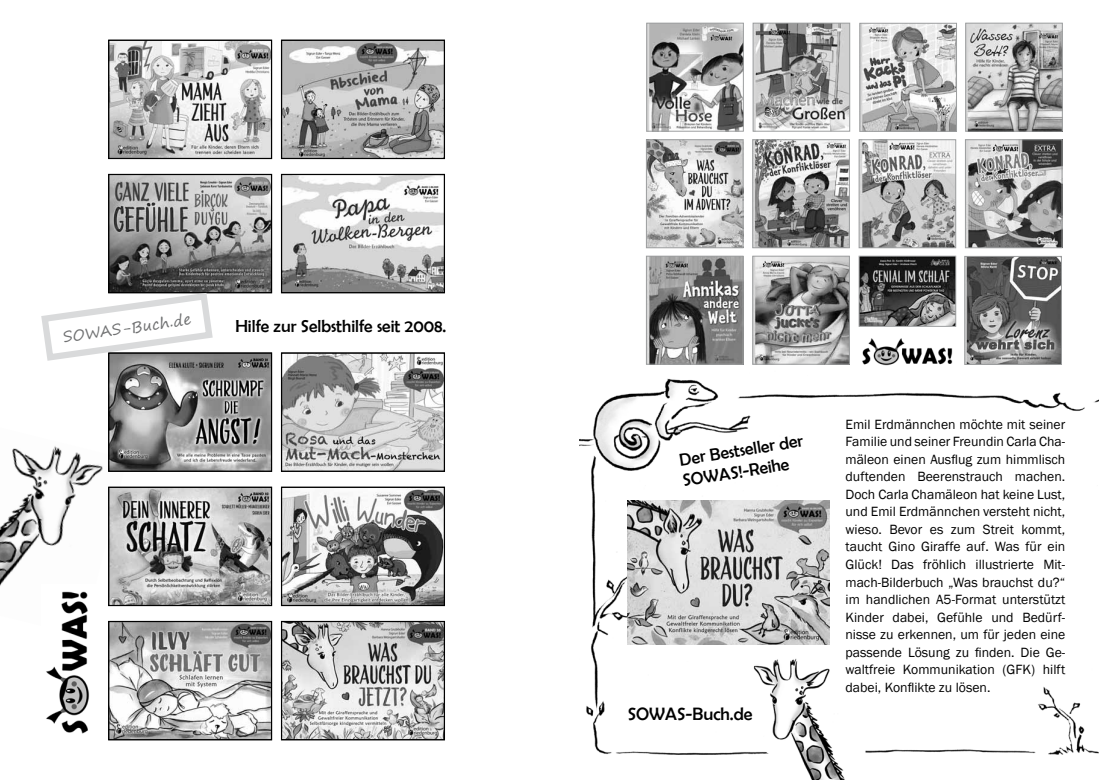
<style>
.page{position:relative;width:1099px;height:780px;background:#fff}
.page>*{position:absolute;margin:0;border:0;box-sizing:border-box;transform-origin:0 0}
.t1{font:18px "Berlin Sans FB";color:#000}
.t2{font:17.5px/21px "Berlin Sans FB";color:#000}
.t3{font:15px "Segoe Print";color:#707172}
.t4{font:13.75px/17.5px "Franklin Gothic";color:#000;text-align:justify}
</style>
<div class="page">
<img style="left:579px;top:332px;width:519px;height:423px">
<img style="left:736px;top:654px;width:129px;height:126px">
<img style="left:627px;top:501px;width:202px;height:143px">
<img style="left:648px;top:25px;width:93px;height:104px">
<div style="left:646px;top:23px;width:97px;height:108px;border:1px solid #9c9e9f"></div>
<img style="left:755px;top:25px;width:92px;height:104px">
<div style="left:753px;top:23px;width:96px;height:108px;border:1px solid #9c9e9f"></div>
<img style="left:967px;top:25px;width:93px;height:104px">
<div style="left:965px;top:23px;width:97px;height:108px;border:1px solid #9c9e9f"></div>
<img style="left:966px;top:258px;width:93px;height:104px">
<div style="left:964px;top:256px;width:97px;height:108px;border:1px solid #9c9e9f"></div>
<img style="left:648px;top:142px;width:93px;height:104px">
<div style="left:646px;top:140px;width:97px;height:108px;border:1px solid #9c9e9f"></div>
<img style="left:754px;top:142px;width:93px;height:104px">
<div style="left:752px;top:140px;width:97px;height:108px;border:1px solid #9c9e9f"></div>
<img style="left:861px;top:142px;width:92px;height:104px">
<div style="left:859px;top:140px;width:96px;height:108px;border:1px solid #9c9e9f"></div>
<img style="left:967px;top:142px;width:93px;height:104px">
<div style="left:965px;top:140px;width:97px;height:108px;border:1px solid #9c9e9f"></div>
<img style="left:648px;top:258px;width:93px;height:104px">
<div style="left:646px;top:256px;width:97px;height:108px;border:1px solid #9c9e9f"></div>
<img style="left:754px;top:258px;width:93px;height:104px">
<div style="left:752px;top:256px;width:97px;height:108px;border:1px solid #9c9e9f"></div>
<img style="left:861px;top:258px;width:92px;height:66px">
<div style="left:859px;top:256px;width:96px;height:70px;border:1px solid #9c9e9f"></div>
<img style="left:861px;top:25px;width:93px;height:104px">
<div style="left:859px;top:23px;width:97px;height:108px;border:1px solid #9c9e9f"></div>
<img style="left:859px;top:335px;width:97px;height:35px">
<img style="left:0;top:448px;width:127px;height:188px">
<svg style="left:283px;top:623px;width:159px;height:114px;background:#b9b9b9"></svg>
<div style="left:281px;top:621px;width:163px;height:118px;border:1px solid #000"></div>
<svg style="left:109px;top:40px;width:163px;height:119px"></svg>
<svg style="left:281px;top:42px;width:163px;height:117px;background:#a8a8a8"></svg>
<div style="left:281px;top:40px;width:163px;height:118px;border:1px solid #000"></div>
<svg style="left:281px;top:176px;width:163px;height:117px"></svg>
<div style="left:281px;top:174px;width:163px;height:118px;border:1px solid #000"></div>
<svg style="left:111px;top:487px;width:161px;height:118px;background:#a3a3a3"></svg>
<div style="left:109px;top:487px;width:162px;height:118px;border:1px solid #000"></div>
<svg style="left:283px;top:355px;width:159px;height:114px;background:#bababa"></svg>
<div style="left:281px;top:353px;width:163px;height:118px;border:1px solid #000"></div>
<svg style="left:283px;top:489px;width:159px;height:114px"></svg>
<div style="left:281px;top:487px;width:163px;height:118px;border:1px solid #000"></div>
<svg style="left:111px;top:621px;width:161px;height:118px"></svg>
<div style="left:109px;top:621px;width:162px;height:118px;border:1px solid #000"></div>
<svg style="left:38px;top:174px;width:234px;height:297px"></svg>
<img style="left:41px;top:584px;width:55px;height:150px">
<p class="t3" style="left:61px;top:323px;width:131px;rotate:-8deg">SOWAS-Buch.de</p>
<p class="t2" style="left:235px;top:316px;width:212px">Hilfe zur Selbsthilfe seit 2008.</p>
<p class="t2" style="left:678px;top:449px;width:126px;rotate:-9deg">Der Bestseller der<br>SOWAS!-Reihe</p>
<h1 class="t1" style="left:627px;top:703px;width:126px">SOWAS-Buch.de</h1>
<p class="t4" style="left:845px;top:416px;width:221px">Emil Erdmännchen möchte mit seiner Familie und seiner Freundin Carla Cha&shy;mäleon einen Ausflug zum himmlisch duftenden Beerenstrauch machen.<br>Doch Carla Chamäleon hat keine Lust, und Emil Erdmännchen versteht nicht, wieso. Bevor es zum Streit kommt, taucht Gino Giraffe auf. Was für ein Glück! Das fröhlich illustrierte Mit&shy;mach-Bilderbuch „Was brauchst du?“ im handlichen A5-Format unterstützt Kinder dabei, Gefühle und Bedürf&shy;nisse zu erkennen, um für jeden eine passende Lösung zu finden. Die Ge&shy;waltfreie Kommunikation (GFK) hilft dabei, Konflikte zu lösen.</p>
</div>
